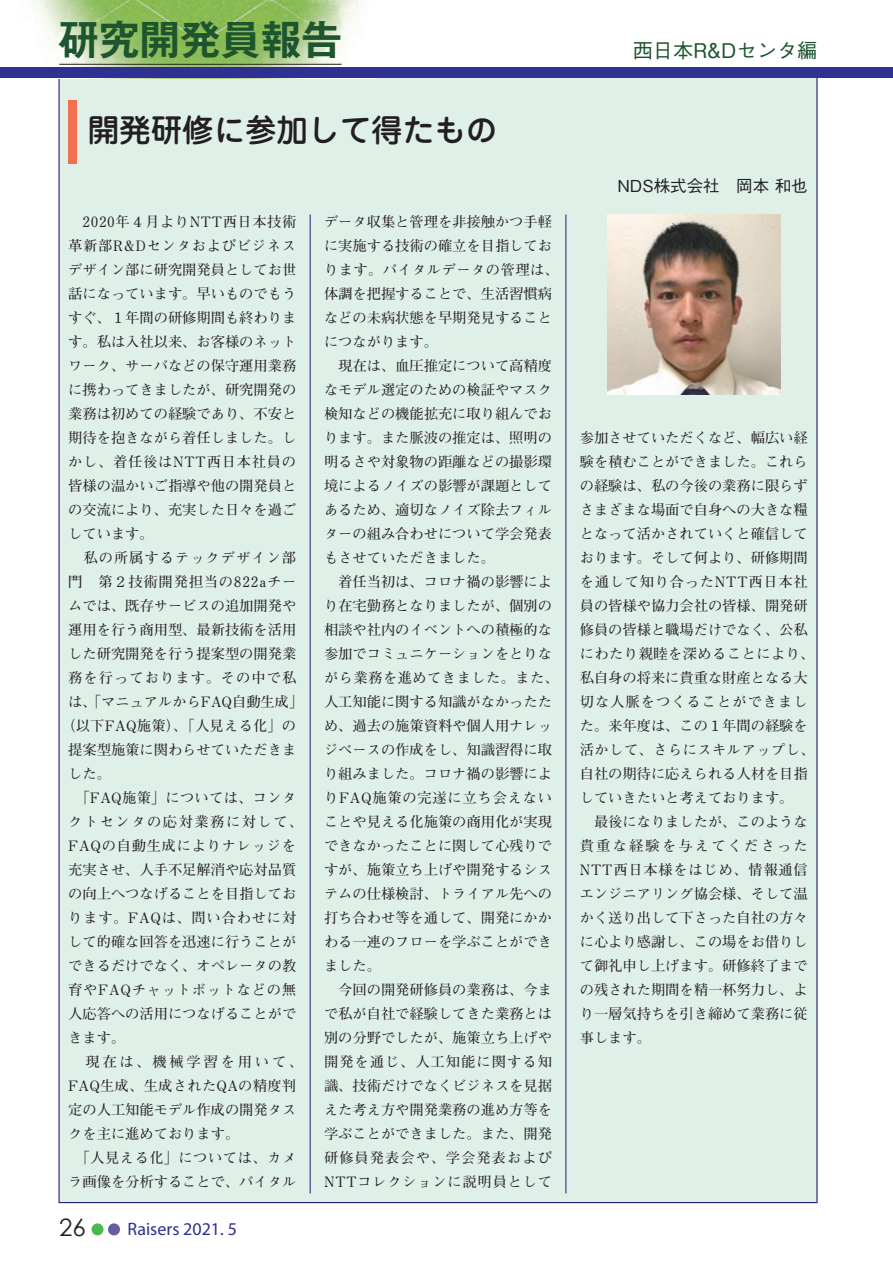
<style>
.page{position:relative;width:893px;height:1263px;background:#fff}
.page>*{position:absolute;margin:0;border:0;box-sizing:border-box;transform-origin:0 0}
.t1{font:700 40.5px "Gothic MB101 Pr 6 N De";color:#1d552f}
.t2{font:500 31.5px "Jun 34 Pro";color:#231f20}
.t3{font:24px "Century Gothic";color:#231f20}
.t4{font:500 20.25px "Gothic BBB Pr 6 N";color:#1d552f}
.t5{font:18px "Myriad Pro";color:#2e3092}
.t6{font:500 16.5px "Gothic BBB Pr 6 N";color:#231f20}
.本文{font:700 14.25px/24px "Futo Min A101 Pr 6 N";color:#231f20}
.本文-2{font:700 14.25px "Futo Min A101 Pr 6 N";letter-spacing:.02em;color:#231f20}
.本文-3{font:700 14.25px "Futo Min A101 Pr 6 N";letter-spacing:.055em;color:#231f20}
.本文-4{font:700 14.25px "Futo Min A101 Pr 6 N";letter-spacing:.07em;color:#231f20}
.本文-5{font:700 14.25px "Futo Min A101 Pr 6 N";letter-spacing:.075em;color:#231f20}
</style>
<div class="page">
<div style="left:58px;top:72px;width:760px;height:1131px;background:#dff0e9"></div>
<hr style="left:310px;top:215px;width:1px;height:978px;background:#201c70">
<hr style="left:566px;top:215px;width:1px;height:978px;background:#201c70">
<img style="left:21px;top:0;width:355px;height:68px">
<div style="left:68px;top:100px;width:8px;height:64px;background:#f36f51"></div>
<img style="left:608px;top:214px;width:172px;height:180px">
<div style="left:92px;top:1223px;width:12px;height:12px;background:#4ab84f;border-radius:50%"></div>
<div style="left:108px;top:1223px;width:12px;height:12px;background:#635ea3;border-radius:50%"></div>
<div style="left:0;top:68px;width:893px;height:10px;background:#2e3092"></div>
<h1 class="t1" style="left:58px;top:6px;width:285px">研究開発員報告</h1>
<p class="t2" style="left:88px;top:106px;width:411px">開発研修に参加して得たもの</p>
<p class="本文" style="left:68px;top:209px;width:230px;text-align:justify">　2020年４月よりNTT西日本技術革新部R&amp;Dセンタおよびビジネスデザイン部に研究開発員としてお世話になっています。早いものでもうすぐ、１年間の研修期間も終わります。私は入社以来、お客様のネットワーク、サーバなどの保守運用業務に携わってきましたが、研究開発の業務は初めての経験であり、不安と期待を抱きながら着任しました。しかし、着任後はNTT西日本社員の皆様の温かいご指導や他の開発員との交流により、充実した日々を過ごしています。</p>
<p class="本文-4" style="left:68px;top:547px;width:229px">　私の所属するテックデザイン部</p>
<p class="本文-3" style="left:68px;top:571px;width:230px">門　第２技術開発担当の822aチー</p>
<p class="本文" style="left:68px;top:593px;width:229px">ムでは、既存サービスの追加開発や</p>
<p class="本文" style="left:68px;top:617px;width:229px">運用を行う商用型、最新技術を活用</p>
<p class="本文" style="left:68px;top:641px;width:229px">した研究開発を行う提案型の開発業</p>
<p class="本文-5" style="left:68px;top:667px;width:229px">務を行っております。その中で私</p>
<p class="本文" style="left:68px;top:689px;width:237px">は、「マニュアルからFAQ自動生成」</p>
<p class="本文-2" style="left:61px;top:715px;width:237px">（以下FAQ施策）、「人見える化」の</p>
<p class="本文" style="left:68px;top:737px;width:229px">提案型施策に関わらせていただきま</p>
<p class="本文" style="left:68px;top:761px;width:44px">した。</p>
<p class="本文" style="left:68px;top:785px;width:237px">　「FAQ施策」については、コンタクトセンタの応対業務に対して、<br>FAQの自動生成によりナレッジを充実させ、人手不足解消や応対品質の向上へつなげることを目指しております。FAQは、問い合わせに対して的確な回答を迅速に行うことができるだけでなく、オペレータの教育やFAQチャットボットなどの無人応答への活用につなげることができます。</p>
<p class="本文" style="left:68px;top:1049px;width:237px">　現在は、機械学習を用いて、<br>FAQ生成、生成されたQAの精度判定の人工知能モデル作成の開発タスクを主に進めております。</p>
<p class="本文" style="left:68px;top:1145px;width:230px">　「人見える化」については、カメラ画像を分析することで、バイタル</p>
<h3 class="t3" style="left:59px;top:1210px;width:28px">26</h3>
<p class="t5" style="left:128px;top:1218px;width:111px">Raisers 2021. 5</p>
<p class="本文" style="left:324px;top:209px;width:237px">データ収集と管理を非接触かつ手軽に実施する技術の確立を目指しております。バイタルデータの管理は、体調を把握することで、生活習慣病などの未病状態を早期発見することにつながります。</p>
<p class="本文" style="left:324px;top:353px;width:229px;text-align:justify">　現在は、血圧推定について高精度なモデル選定のための検証やマスク検知などの機能拡充に取り組んでおります。また脈波の推定は、照明の明るさや対象物の距離などの撮影環境によるノイズの影響が課題としてあるため、適切なノイズ除去フィルターの組み合わせについて学会発表もさせていただきました。</p>
<p class="本文" style="left:324px;top:569px;width:237px">　着任当初は、コロナ禍の影響により在宅勤務となりましたが、個別の相談や社内のイベントへの積極的な参加でコミュニケーションをとりながら業務を進めてきました。また、人工知能に関する知識がなかったため、過去の施策資料や個人用ナレッジベースの作成をし、知識習得に取り組みました。コロナ禍の影響によりFAQ施策の完遂に立ち会えないことや見える化施策の商用化が実現できなかったことに関して心残りですが、施策立ち上げや開発するシステムの仕様検討、トライアル先への打ち合わせ等を通して、開発にかかわる一連のフローを学ぶことができました。</p>
<p class="本文" style="left:324px;top:977px;width:229px;text-align:justify">　今回の開発研修員の業務は、今まで私が自社で経験してきた業務とは別の分野でしたが、施策立ち上げや開発を通じ、人工知能に関する知識、技術だけでなくビジネスを見据えた考え方や開発業務の進め方等を学ぶことができました。また、開発研修員発表会や、学会発表およびNTTコレクションに説明員として</p>
<h3 class="t4" style="left:633px;top:34px;width:186px">西日本R&amp;Dセンタ編</h3>
<p class="t6" style="left:617px;top:172px;width:192px">NDS株式会社　岡本 和也</p>
<p class="本文" style="left:580px;top:425px;width:237px">参加させていただくなど、幅広い経験を積むことができました。これらの経験は、私の今後の業務に限らずさまざまな場面で自身への大きな糧となって活かされていくと確信しております。そして何より、研修期間を通して知り合ったNTT西日本社員の皆様や協力会社の皆様、開発研修員の皆様と職場だけでなく、公私にわたり親睦を深めることにより、私自身の将来に貴重な財産となる大切な人脈をつくることができました。来年度は、この１年間の経験を活かして、さらにスキルアップし、自社の期待に応えられる人材を目指していきたいと考えております。</p>
<p class="本文" style="left:580px;top:809px;width:230px;text-align:justify">　最後になりましたが、このような貴重な経験を与えてくださったNTT西日本様をはじめ、情報通信エンジニアリング協会様、そして温かく送り出して下さった自社の方々に心より感謝し、この場をお借りして御礼申し上げます。研修終了までの残された期間を精一杯努力し、より一層気持ちを引き締めて業務に従事します。</p>
</div>
